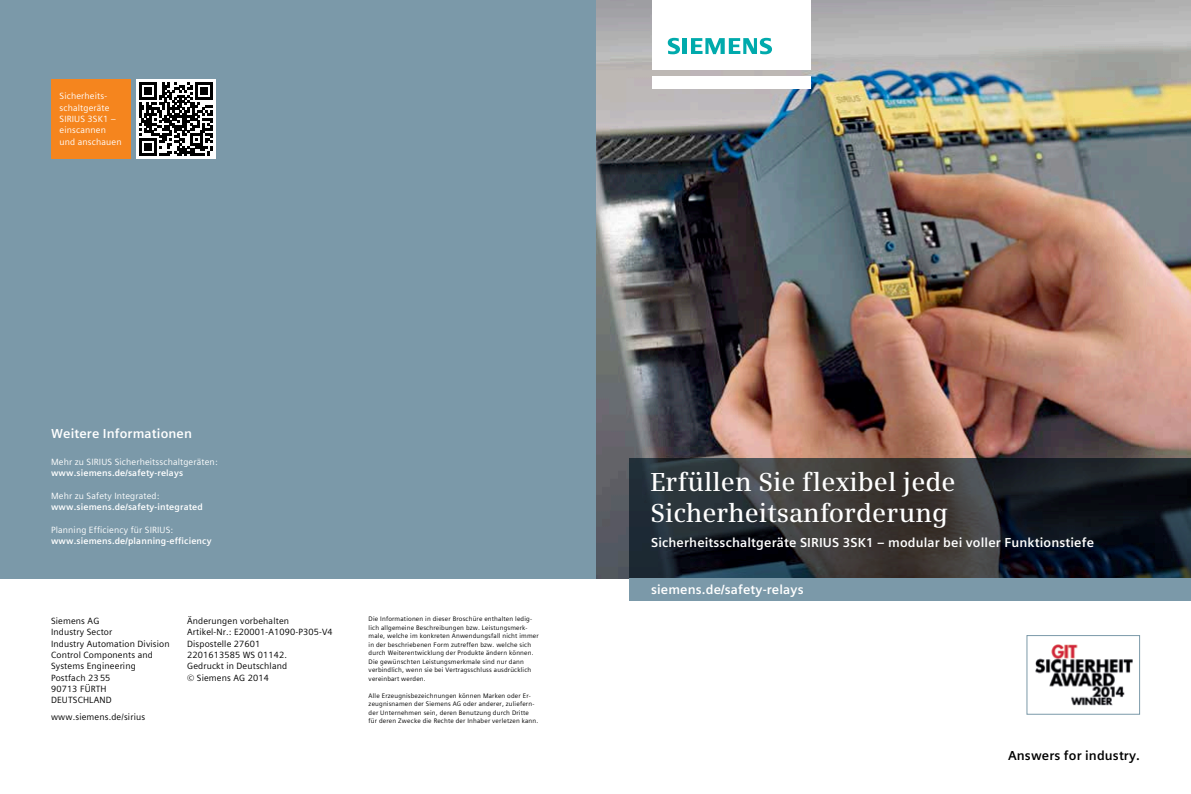
<style>
.page{position:relative;width:1191px;height:794px;background:#fff}
.page>*{position:absolute;margin:0;border:0;box-sizing:border-box;transform-origin:0 0}
.t1{font:600 26px/31.2px "Siemens Serif";color:#fff}
.t2{font:700 13px "Siemens Sans Global";letter-spacing:.01em;color:#fff}
.t3{font:700 13px "Siemens Sans Global";letter-spacing:.01em;color:#000}
.t4{font:9px/11.3px "Siemens Sans Global";letter-spacing:.015em;color:#000}
.t5{font:9px/11.3px "Siemens Sans Global";letter-spacing:.015em;color:#fff}
.t6{font:700 9px "Siemens Sans Global";letter-spacing:.015em;color:#fff}
.t7{font:6.5px/8.5px "Siemens Sans Global";letter-spacing:.025em;color:#000}
.s1{font-style:inherit}
</style>
<div class="page">
<img style="left:595px;top:0;width:596px;height:578px">
<svg style="left:629px;top:458px;width:562px;height:120px;background:#262a2e"></svg>
<div style="left:652px;top:76px;width:159px;height:13px;background:#fff"></div>
<div style="left:652px;top:0;width:159px;height:70px;background:#fff"></div>
<svg style="left:668px;top:38px;width:12px;height:16px"></svg>
<div style="left:682px;top:38px;width:5px;height:16px;background:#00aaac"></div>
<svg style="left:691px;top:38px;width:81px;height:16px"></svg>
<div style="left:0;top:0;width:595px;height:578px;background:#7b99a9"></div>
<div style="left:136px;top:79px;width:79px;height:80px;background:#fff"></div>
<svg style="left:139px;top:82px;width:74px;height:74px"></svg>
<div style="left:629px;top:578px;width:562px;height:23px;background:#7b99a9"></div>
<div style="left:51px;top:79px;width:79px;height:80px;background:#f5851e"></div>
<img style="left:1035px;top:644px;width:98px;height:62px">
<div style="left:1026px;top:635px;width:114px;height:79px;border:1px solid #7b99a9"></div>
<h3 class="t5" style="left:60px;top:91px;width:64px">Sicherheits&shy;schaltgeräte<br>SIRIUS 3SK1 – einscannen und anschauen</h3>
<h2 class="t2" style="left:51px;top:423px;width:142px">Weitere Informationen</h2>
<h3 class="t5" style="left:51px;top:456px;width:168px">Mehr zu SIRIUS Sicherheitsschaltgeräten:</h3>
<h3 class="t6" style="left:51px;top:466px;width:134px">www.siemens.de/safety-relays</h3>
<h3 class="t5" style="left:51px;top:490px;width:110px">Mehr zu Safety Integrated:</h3>
<h3 class="t6" style="left:51px;top:500px;width:153px">www.siemens.de/safety-integrated</h3>
<h3 class="t5" style="left:51px;top:524px;width:124px">Planning Efficiency für SIRIUS:</h3>
<h3 class="t6" style="left:51px;top:534px;width:162px">www.siemens.de/planning-efficiency</h3>
<h3 class="t4" style="left:51px;top:615px;width:120px">Siemens AG<br>Industry Sector<br>Industry Automation Division<br>Control Components and<br>Systems Engineering<br>Postfach 23 55<br>90713 FÜRTH<br>DEUTSCHLAND</h3>
<h3 class="t4" style="left:51px;top:711px;width:96px">www.siemens.de/sirius</h3>
<h3 class="t4" style="left:187px;top:615px;width:147px">Änderungen vorbehalten<br>Artikel-Nr.: E20001-A1090-P305-V4<br>Dispostelle 27601<br>2201<span class="s1">613585</span> WS 01142.<br>Gedruckt in Deutschland<br>© Siemens AG 2014</h3>
<p class="t7" style="left:369px;top:614px;width:172px">Die Informationen in dieser Broschüre enthalten ledig&shy;lich allgemeine Beschreibungen bzw. Leistungsmerk&shy;male, welche im konkreten Anwendungsfall nicht immer in der beschriebenen Form zutreffen bzw. welche sich durch Weiterentwicklung der Produkte ändern können.<br>Die gewünschten Leistungsmerkmale sind nur dann verbindlich, wenn sie bei Vertragsschluss ausdrücklich vereinbart werden.</p>
<p class="t7" style="left:369px;top:691px;width:171px">Alle Erzeugnisbezeichnungen können Marken oder Er&shy;zeugnisnamen der Siemens AG oder anderer, zuliefern&shy;der Unternehmen sein, deren Benutzung durch Dritte für deren Zwecke die Rechte der Inhaber verletzen kann.</p>
<h1 class="t1" style="left:650px;top:466px;width:307px">Erfüllen Sie flexibel jede<br>Sicherheitsanforderung</h1>
<h2 class="t2" style="left:651px;top:533px;width:444px">Sicherheitsschaltgeräte SIRIUS 3SK1 – modular bei voller Funktionstiefe</h2>
<h2 class="t2" style="left:651px;top:580px;width:154px">siemens.de/safety-relays</h2>
<h2 class="t3" style="left:1008px;top:745px;width:133px">Answers for industry.</h2>
</div>
